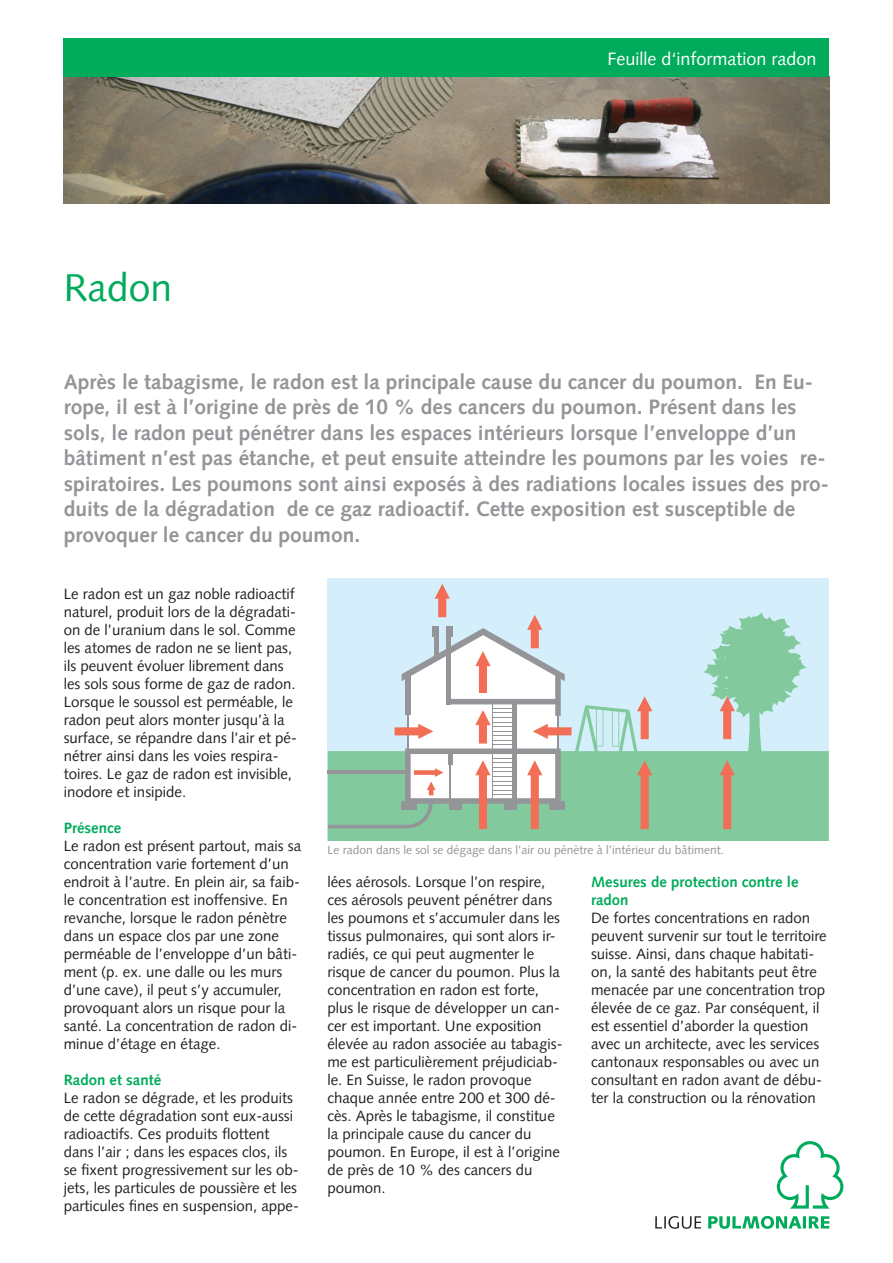
<style>
.page{position:relative;width:893px;height:1263px;background:#fff}
.page>*{position:absolute;margin:0;border:0;box-sizing:border-box;transform-origin:0 0}
._2_head_26pt_roman{font:39px "Syntax LT Pro";color:#00ab5b}
._3_lead_14pt_bold{font:700 21px/25.5px "Syntax LT Pro";color:#939598}
.t1{font:18px "Syntax LT Pro";color:#fff}
._4_copy_mit_einzug_1{font:15px/18px "Syntax LT Pro";color:#231f20}
._4_copy_mit_einzug_1-2{font:700 15px/18px "Syntax LT Pro";color:#00ab5b}
._4_head_copy_10pt{font:700 15px "Syntax LT Pro";color:#00ab5b}
._7_quellentext__bild{font:12px "Syntax LT Pro";color:#939598}
</style>
<div class="page">
<div style="left:328px;top:579px;width:501px;height:262px;background:#d4effb"></div>
<svg style="left:328px;top:612px;width:501px;height:229px;fill:#82ca9d"></svg>
<svg style="left:637px;top:760px;width:15px;height:69px"></svg>
<svg style="left:720px;top:760px;width:15px;height:69px"></svg>
<svg style="left:328px;top:584px;width:243px;height:245px"></svg>
<svg style="left:637px;top:696px;width:15px;height:43px"></svg>
<svg style="left:720px;top:696px;width:15px;height:43px"></svg>
<img style="left:64px;top:77px;width:765px;height:126px">
<div style="left:64px;top:38px;width:765px;height:39px;background:#00ab5b"></div>
<svg style="left:777px;top:1141px;width:66px;height:67px"></svg>
<svg style="left:655px;top:1216px;width:46px;height:13px"></svg>
<svg style="left:708px;top:1216px;width:121px;height:13px"></svg>
<p class="_2_head_26pt_roman" style="left:64px;top:265px;width:110px">Radon</p>
<p class="t1" style="left:607px;top:48px;width:211px">Feuille d‘information radon</p>
<p class="_3_lead_14pt_bold" style="left:64px;top:369px;width:767px">Après le tabagisme, le radon est la principale cause du cancer du poumon. En Eu&shy;rope, il est à l’origine de près de 10 % des cancers du poumon. Présent dans les sols, le radon peut pénétrer dans les espaces intérieurs lorsque l’enveloppe d’un bâtiment n’est pas étanche, et peut ensuite atteindre les poumons par les voies re&shy;spiratoires. Les poumons sont ainsi exposés à des radiations locales issues des pro&shy;duits de la dégradation de ce gaz radioactif. Cette exposition est susceptible de provoquer le cancer du poumon.</p>
<p class="_4_copy_mit_einzug_1" style="left:64px;top:584px;width:235px">Le radon est un gaz noble radioactif naturel, produit lors de la dégradati&shy;on de l’uranium dans le sol. Comme les atomes de radon ne se lient pas, ils peuvent évoluer librement dans les sols sous forme de gaz de radon.<br>Lorsque le soussol est perméable, le radon peut alors monter jusqu’à la surface, se répandre dans l’air et pé&shy;nétrer ainsi dans les voies respira&shy;toires. Le gaz de radon est invisible, inodore et insipide.</p>
<p class="_4_head_copy_10pt" style="left:64px;top:819px;width:59px">Présence</p>
<p class="_4_copy_mit_einzug_1" style="left:64px;top:836px;width:239px">Le radon est présent partout, mais sa concentration varie fortement d’un endroit à l’autre. En plein air, sa faib&shy;le concentration est inoffensive. En revanche, lorsque le radon pénètre dans un espace clos par une zone perméable de l’enveloppe d’un bâti&shy;ment (p. ex. une dalle ou les murs d’une cave), il peut s’y accumuler, provoquant alors un risque pour la santé. La concentration de radon di&shy;minue d’étage en étage.</p>
<p class="_4_head_copy_10pt" style="left:64px;top:1071px;width:99px">Radon et santé</p>
<p class="_4_copy_mit_einzug_1" style="left:64px;top:1088px;width:237px">Le radon se dégrade, et les produits de cette dégradation sont eux-aussi radioactifs. Ces produits flottent dans l’air ; dans les espaces clos, ils se fixent progressivement sur les ob&shy;jets, les particules de poussière et les particules fines en suspension, appe-</p>
<p class="_7_quellentext__bild" style="left:327px;top:843px;width:398px">Le radon dans le sol se dégage dans l’air ou pénètre à l’intérieur du bâtiment.</p>
<p class="_4_copy_mit_einzug_1" style="left:327px;top:872px;width:237px">lées aérosols. Lorsque l’on respire, ces aérosols peuvent pénétrer dans les poumons et s’accumuler dans les tissus pulmonaires, qui sont alors ir&shy;radiés, ce qui peut augmenter le risque de cancer du poumon. Plus la concentration en radon est forte, plus le risque de développer un can&shy;cer est important. Une exposition élevée au radon associée au tabagis&shy;me est particulièrement préjudiciab&shy;le. En Suisse, le radon provoque chaque année entre 200 et 300 dé&shy;cès. Après le tabagisme, il constitue la principale cause du cancer du poumon. En Europe, il est à l’origine de près de 10 % des cancers du poumon.</p>
<p class="_4_copy_mit_einzug_1-2" style="left:591px;top:872px;width:209px">Mesures de protection contre le radon</p>
<p class="_4_copy_mit_einzug_1" style="left:591px;top:908px;width:237px">De fortes concentrations en radon peuvent survenir sur tout le territoire suisse. Ainsi, dans chaque habitati&shy;on, la santé des habitants peut être menacée par une concentration trop élevée de ce gaz. Par conséquent, il est essentiel d’aborder la question avec un architecte, avec les services cantonaux responsables ou avec un consultant en radon avant de débu&shy;ter la construction ou la rénovation</p>
</div>
